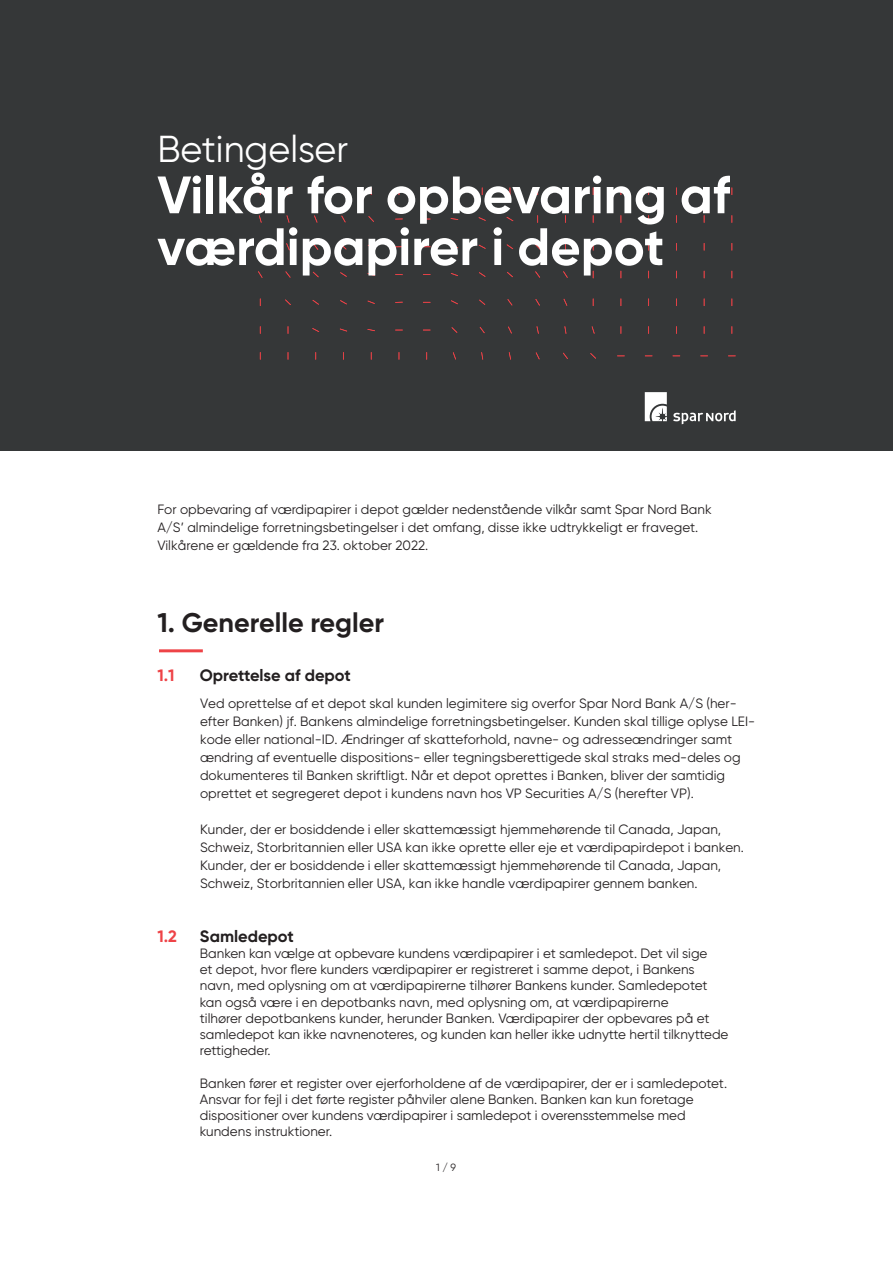
<style>
.page{position:relative;width:893px;height:1263px;background:#fff}
.page>*{position:absolute;margin:0;border:0;box-sizing:border-box;transform-origin:0 0}
.t1{font:700 52.5px/51.8px "Gilroy";color:#fff}
.t2{font:37.5px "Gilroy";color:#fff}
.t3{font:700 27px "Gilroy";color:#231f20}
.t4{font:700 16.5px "Gilroy";color:#231f20}
.t5{font:700 16.5px "Gilroy";color:#ee4347}
.t6{font:13.5px/18px "Gilroy";color:#231f20}
.t7{font:10.5px "Gilroy";color:#231f20}
</style>
<div class="page">
<div style="left:0;top:0;width:893px;height:451px;background:#353738"></div>
<svg style="left:259px;top:215px;width:3px;height:8px"></svg>
<svg style="left:314px;top:215px;width:3px;height:8px"></svg>
<svg style="left:341px;top:216px;width:5px;height:6px"></svg>
<svg style="left:368px;top:216px;width:6px;height:6px"></svg>
<svg style="left:451px;top:218px;width:7px;height:2px"></svg>
<svg style="left:479px;top:217px;width:7px;height:4px"></svg>
<svg style="left:258px;top:243px;width:4px;height:7px"></svg>
<svg style="left:286px;top:243px;width:4px;height:7px"></svg>
<svg style="left:313px;top:244px;width:5px;height:6px"></svg>
<svg style="left:368px;top:245px;width:7px;height:4px"></svg>
<svg style="left:479px;top:245px;width:7px;height:4px"></svg>
<svg style="left:507px;top:244px;width:6px;height:5px"></svg>
<svg style="left:535px;top:244px;width:5px;height:6px"></svg>
<svg style="left:258px;top:271px;width:4px;height:7px"></svg>
<svg style="left:285px;top:271px;width:5px;height:7px"></svg>
<svg style="left:313px;top:272px;width:6px;height:5px"></svg>
<svg style="left:340px;top:272px;width:7px;height:5px"></svg>
<svg style="left:368px;top:273px;width:7px;height:3px"></svg>
<svg style="left:479px;top:272px;width:6px;height:5px"></svg>
<svg style="left:535px;top:271px;width:5px;height:7px"></svg>
<svg style="left:563px;top:271px;width:5px;height:7px"></svg>
<svg style="left:285px;top:299px;width:6px;height:6px"></svg>
<svg style="left:313px;top:300px;width:6px;height:5px"></svg>
<svg style="left:340px;top:300px;width:7px;height:4px"></svg>
<svg style="left:368px;top:301px;width:7px;height:3px"></svg>
<svg style="left:451px;top:300px;width:7px;height:4px"></svg>
<svg style="left:479px;top:300px;width:6px;height:5px"></svg>
<svg style="left:507px;top:299px;width:5px;height:6px"></svg>
<svg style="left:535px;top:299px;width:5px;height:7px"></svg>
<svg style="left:312px;top:328px;width:7px;height:4px"></svg>
<svg style="left:367px;top:329px;width:8px;height:2px"></svg>
<svg style="left:480px;top:327px;width:5px;height:6px"></svg>
<svg style="left:508px;top:327px;width:4px;height:6px"></svg>
<svg style="left:564px;top:326px;width:2px;height:8px"></svg>
<svg style="left:592px;top:326px;width:3px;height:8px"></svg>
<svg style="left:590px;top:353px;width:6px;height:6px"></svg>
<svg style="left:563px;top:353px;width:5px;height:6px"></svg>
<svg style="left:536px;top:352px;width:4px;height:7px"></svg>
<svg style="left:509px;top:352px;width:2px;height:8px"></svg>
<svg style="left:481px;top:352px;width:2px;height:8px"></svg>
<svg style="left:453px;top:352px;width:3px;height:7px"></svg>
<svg style="left:673px;top:410px;width:63px;height:14px"></svg>
<svg style="left:645px;top:392px;width:22px;height:29px"></svg>
<hr style="left:159px;top:649px;width:44px;height:3px;background:#ee4347">
<h2 class="t2" style="left:157px;top:125px;width:192px">Betingelser</h2>
<h1 class="t1" style="left:157px;top:169px;width:574px">Vilkår for opbevaring af værdipapirer i depot</h1>
<p class="t6" style="left:157px;top:500px;width:556px">For opbevaring af værdipapirer i depot gælder nedenstående vilkår samt Spar Nord Bank<br>A/S’ almindelige forretningsbetingelser i det omfang, disse ikke udtrykkeligt er fraveget.<br>Vilkårene er gældende fra 23. oktober 2022.</p>
<h3 class="t3" style="left:157px;top:605px;width:228px">1. Generelle regler</h3>
<p class="t5" style="left:157px;top:665px;width:19px">1.1</p>
<p class="t4" style="left:200px;top:665px;width:153px">Oprettelse af depot</p>
<p class="t6" style="left:200px;top:694px;width:557px">Ved oprettelse af et depot skal kunden legimitere sig overfor Spar Nord Bank A/S (her&shy;efter Banken) jf. Bankens almindelige forretningsbetingelser. Kunden skal tillige oplyse LEI&shy;kode eller national-ID. Ændringer af skatteforhold, navne- og adresseændringer samt ændring af eventuelle dispositions- eller tegningsberettigede skal straks med-deles og dokumenteres til Banken skriftligt. Når et depot oprettes i Banken, bliver der samtidig oprettet et segregeret depot i kundens navn hos VP Securities A/S (herefter VP).</p>
<p class="t6" style="left:200px;top:820px;width:545px">Kunder, der er bosiddende i eller skattemæssigt hjemmehørende til Canada, Japan, Schweiz, Storbritannien eller USA kan ikke oprette eller eje et værdipapirdepot i banken.<br>Kunder, der er bosiddende i eller skattemæssigt hjemmehørende til Canada, Japan, Schweiz, Storbritannien eller USA, kan ikke handle værdipapirer gennem banken.</p>
<p class="t5" style="left:157px;top:926px;width:21px">1.2</p>
<p class="t4" style="left:200px;top:926px;width:96px">Samledepot</p>
<p class="t6" style="left:200px;top:945px;width:530px;line-height:16.2px">Banken kan vælge at opbevare kundens værdipapirer i et samledepot. Det vil sige<br>et depot, hvor flere kunders værdipapirer er registreret i samme depot, i Bankens navn, med oplysning om at værdipapirerne tilhører Bankens kunder. Samledepotet kan også være i en depotbanks navn, med oplysning om, at værdipapirerne<br>tilhører depotbankens kunder, herunder Banken. Værdipapirer der opbevares på et samledepot kan ikke navnenoteres, og kunden kan heller ikke udnytte hertil tilknyttede rettigheder.</p>
<p class="t6" style="left:200px;top:1075px;width:529px;line-height:16.2px">Banken fører et register over ejerforholdene af de værdipapirer, der er i samledepotet.<br>Ansvar for fejl i det førte register påhviler alene Banken. Banken kan kun foretage dispositioner over kundens værdipapirer i samledepot i overensstemmelse med kundens instruktioner.</p>
<p class="t7" style="left:436px;top:1161px;width:21px">1 / 9</p>
</div>
